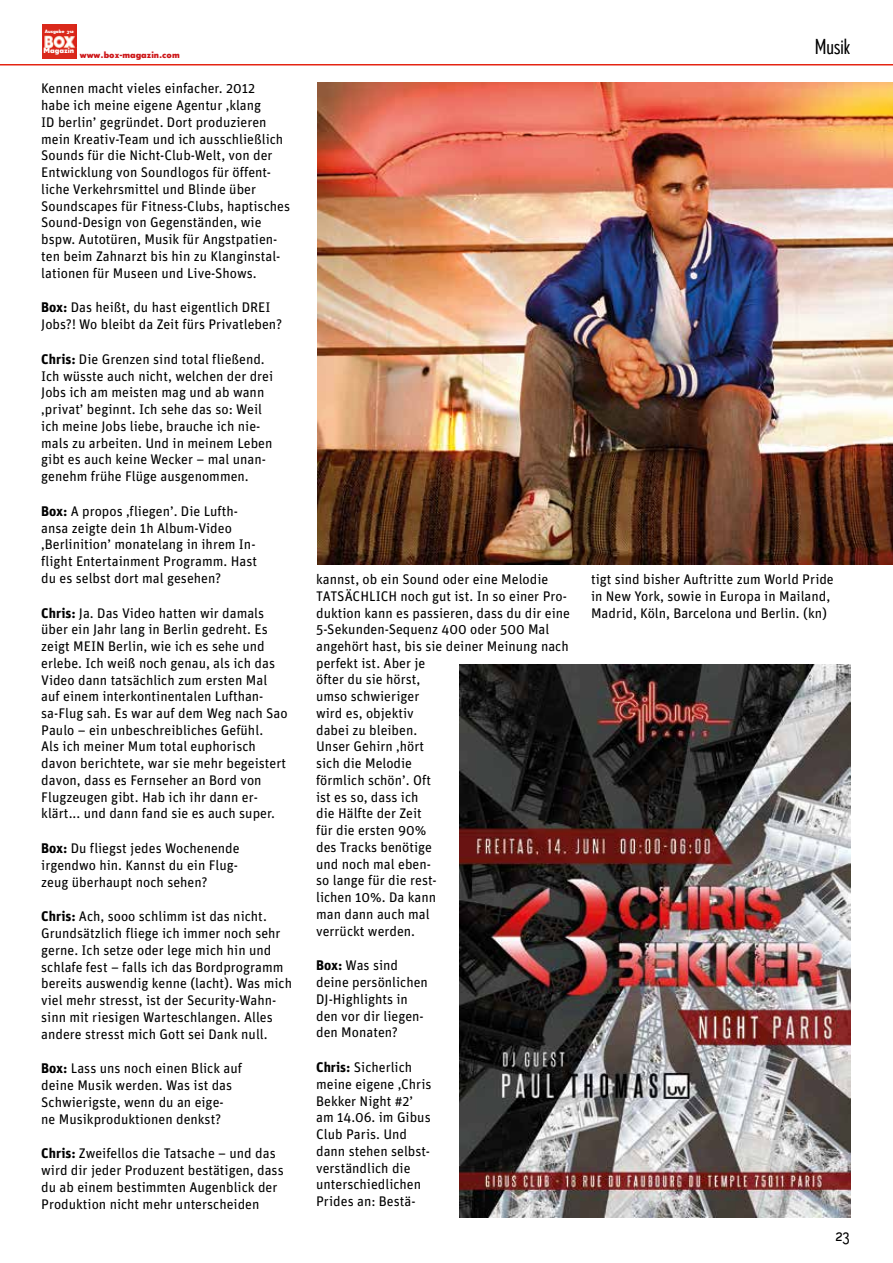
<style>
.page{position:relative;width:893px;height:1263px;background:#fff}
.page>*{position:absolute;margin:0;border:0;box-sizing:border-box;transform-origin:0 0}
.t1{font:condensed 21px "Super Grotesk A";color:#000}
.t2{font:condensed 18px "Super Grotesk A";color:#000}
.t3{font:13.95px/16.8px "Unit";color:#000}
.t4{font:700 9px "Super Grotesk C";color:#cd1719}
.t5{font:700 7.5px "Super Grotesk C";color:#fff}
.t6{font:700 4.8px "Super Grotesk C";letter-spacing:-.01em;color:#fff}
.s1{font-weight:700}
</style>
<div class="page">
<img style="left:43px;top:24px;width:33px;height:34px">
<hr style="left:0;top:64px;width:893px;height:1px;background:#e42413">
<img style="left:459px;top:665px;width:391px;height:552px">
<img style="left:318px;top:83px;width:575px;height:481px">
<p class="t6" style="left:45px;top:29px;width:31px">Ausgabe 312</p>
<p class="t5" style="left:44px;top:47px;width:32px">Magazin</p>
<h1 class="t1" style="left:815px;top:34px;width:37px">Musik</h1>
<p class="t3" style="left:41px;top:80px;width:250px">Kennen macht vieles einfacher. 2012<br>habe ich meine eigene Agentur ‚klang<br>ID berlin’ gegründet. Dort produzieren mein Kreativ-Team und ich ausschließlich Sounds für die Nicht-Club-Welt, von der Entwicklung von Soundlogos für öffent&shy;liche Verkehrsmittel und Blinde über Soundscapes für Fitness-Clubs, haptisches Sound-Design von Gegenständen, wie bspw. Autotüren, Musik für Angstpatien&shy;ten beim Zahnarzt bis hin zu Klanginstal&shy;lationen für Museen und Live-Shows.</p>
<p class="t3" style="left:41px;top:299px;width:242px"><span class="s1">Box:</span> Das heißt, du hast eigentlich DREI<br>Jobs?! Wo bleibt da Zeit fürs Privatleben?</p>
<p class="t3" style="left:41px;top:350px;width:233px"><span class="s1">Chris:</span> Die Grenzen sind total fließend.<br>Ich wüsste auch nicht, welchen der drei Jobs ich am meisten mag und ab wann ‚privat’ beginnt. Ich sehe das so: Weil ich meine Jobs liebe, brauche ich nie&shy;mals zu arbeiten. Und in meinem Leben gibt es auch keine Wecker – mal unan&shy;genehm frühe Flüge ausgenommen.</p>
<p class="t3" style="left:41px;top:502px;width:217px"><span class="s1">Box:</span> A propos ‚fliegen’. Die Lufth&shy;ansa zeigte dein 1h Album-Video ‚Berlinition’ monatelang in ihrem In&shy;flight Entertainment Programm. Hast du es selbst dort mal gesehen?</p>
<p class="t3" style="left:41px;top:604px;width:248px"><span class="s1">Chris:</span> Ja. Das Video hatten wir damals über ein Jahr lang in Berlin gedreht. Es zeigt MEIN Berlin, wie ich es sehe und erlebe. Ich weiß noch genau, als ich das Video dann tatsächlich zum ersten Mal auf einem interkontinentalen Lufthan&shy;sa-Flug sah. Es war auf dem Weg nach Sao Paulo – ein unbeschreibliches Gefühl.<br>Als ich meiner Mum total euphorisch davon berichtete, war sie mehr begeistert davon, dass es Fernseher an Bord von Flugzeugen gibt. Hab ich ihr dann er&shy;klärt... und dann fand sie es auch super.</p>
<p class="t3" style="left:41px;top:840px;width:200px"><span class="s1">Box:</span> Du fliegst jedes Wochenende irgendwo hin. Kannst du ein Flug&shy;zeug überhaupt noch sehen?</p>
<p class="t3" style="left:41px;top:908px;width:252px"><span class="s1">Chris:</span> Ach, sooo schlimm ist das nicht.<br>Grundsätzlich fliege ich immer noch sehr gerne. Ich setze oder lege mich hin und schlafe fest – falls ich das Bordprogramm bereits auswendig kenne (lacht). Was mich viel mehr stresst, ist der Security-Wahn&shy;sinn mit riesigen Warteschlangen. Alles andere stresst mich Gott sei Dank null.</p>
<p class="t3" style="left:41px;top:1060px;width:202px"><span class="s1">Box:</span> Lass uns noch einen Blick auf deine Musik werden. Was ist das<br>Schwierigste, wenn du an eige-<br>ne Musikproduktionen denkst?</p>
<p class="t3" style="left:41px;top:1145px;width:244px"><span class="s1">Chris:</span> Zweifellos die Tatsache – und das wird dir jeder Produzent bestätigen, dass du ab einem bestimmten Augenblick der Produktion nicht mehr unterscheiden</p>
<p class="t4" style="left:80px;top:51px;width:101px">www.box-magazin.com</p>
<p class="t3" style="left:591px;top:571px;width:244px">tigt sind bisher Auftritte zum World Pride in New York, sowie in Europa in Mailand,<br>Madrid, Köln, Barcelona und Berlin. (kn)</p>
<p class="t3" style="left:316px;top:571px;width:255px">kannst, ob ein Sound oder eine Melodie<br>TATSÄCHLICH noch gut ist. In so einer Pro&shy;duktion kann es passieren, dass du dir eine<br>5-Sekunden-Sequenz 400 oder 500 Mal angehört hast, bis sie deiner Meinung nach perfekt ist. Aber je<br>öfter du sie hörst,<br>umso schwieriger<br>wird es, objektiv<br>dabei zu bleiben.<br>Unser Gehirn ‚hört<br>sich die Melodie<br>förmlich schön’. Oft<br>ist es so, dass ich<br>die Hälfte der Zeit<br>für die ersten 90%<br>des Tracks benötige<br>und noch mal eben-<br>so lange für die rest-<br>lichen 10%. Da kann<br>man dann auch mal<br>verrückt werden.</p>
<p class="t3" style="left:316px;top:957px;width:113px"><span class="s1">Box:</span> Was sind deine persönlichen<br>DJ-Highlights in den vor dir liegen&shy;den Monaten?</p>
<p class="t3" style="left:316px;top:1058px;width:117px"><span class="s1">Chris:</span> Sicherlich meine eigene ‚Chris<br>Bekker Night #2’ am 14.06. im Gibus<br>Club Paris. Und dann stehen selbst&shy;verständlich die unterschiedlichen<br>Prides an: Bestä-</p>
<p class="t2" style="left:836px;top:1224px;width:15px">23</p>
</div>
